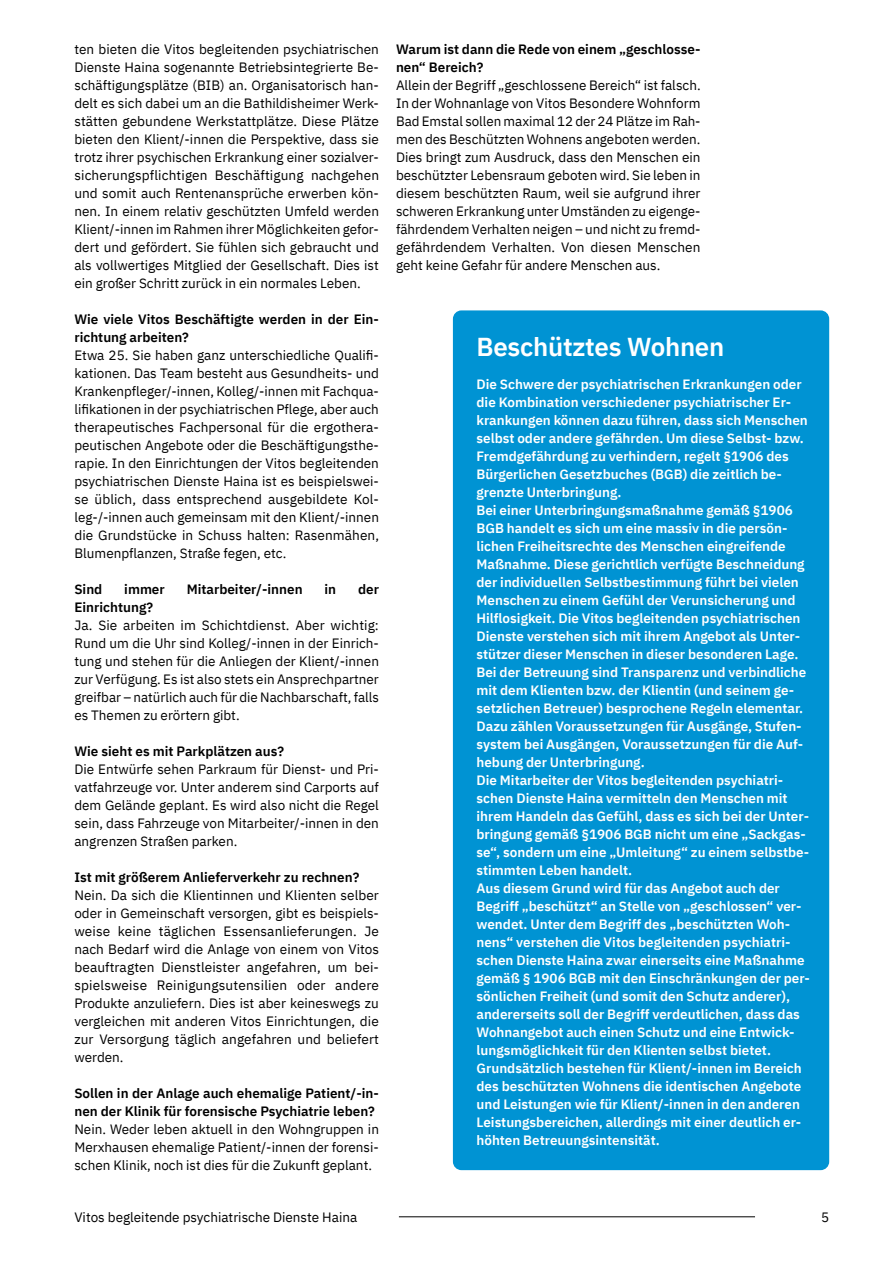
<style>
.page{position:relative;width:893px;height:1263px;background:#fff}
.page>*{position:absolute;margin:0;border:0;box-sizing:border-box;transform-origin:0 0}
.t1{font:600 25.8px "IBM Plex Sans";letter-spacing:-.01em;color:#fff}
.t2{font:13.5px/18px "IBM Plex Sans";color:#000;text-align:justify}
.t3{font:600 13.5px/18px "IBM Plex Sans";color:#fff}
.t4{font:600 13.5px/18px "IBM Plex Sans";color:#000}
</style>
<div class="page">
<div style="left:453px;top:310px;width:376px;height:860px;background:#0093d3;border-radius:9px"></div>
<hr style="left:399px;top:1216px;width:356px;height:1px;background:#000">
<p class="t2" style="left:74px;top:39px;width:306px">ten bieten die Vitos begleitenden psychiatrischen Dienste Haina sogenannte Betriebsintegrierte Be&shy;schäftigungsplätze (BIB) an. Organisatorisch han&shy;delt es sich dabei um an die Bathildisheimer Werk&shy;stätten gebundene Werkstattplätze. Diese Plätze bieten den Klient/-innen die Perspektive, dass sie trotz ihrer psychischen Erkrankung einer sozialver&shy;sicherungspflichtigen Beschäftigung nachgehen und somit auch Rentenansprüche erwerben kön&shy;nen. In einem relativ geschützten Umfeld werden Klient/-innen im Rahmen ihrer Möglichkeiten gefor&shy;dert und gefördert. Sie fühlen sich gebraucht und als vollwertiges Mitglied der Gesellschaft. Dies ist ein großer Schritt zurück in ein normales Leben.</p>
<p class="t4" style="left:74px;top:309px;width:306px">Wie viele Vitos Beschäftigte werden in der Ein&shy;richtung arbeiten?</p>
<p class="t2" style="left:74px;top:345px;width:306px">Etwa 25. Sie haben ganz unterschiedliche Qualifi&shy;kationen. Das Team besteht aus Gesundheits- und Krankenpfleger/-innen, Kolleg/-innen mit Fachqua&shy;lifikationen in der psychiatrischen Pflege, aber auch therapeutisches Fachpersonal für die ergothera&shy;peutischen Angebote oder die Beschäftigungsthe&shy;rapie. In den Einrichtungen der Vitos begleitenden psychiatrischen Dienste Haina ist es beispielswei&shy;se üblich, dass entsprechend ausgebildete Kol&shy;leg-/-innen auch gemeinsam mit den Klient/-innen die Grundstücke in Schuss halten: Rasenmähen, Blumenpflanzen, Straße fegen, etc.</p>
<p class="t4" style="left:74px;top:579px;width:30px">Sind</p>
<p class="t4" style="left:124px;top:579px;width:42px">immer</p>
<p class="t4" style="left:187px;top:579px;width:117px">Mitarbeiter/-innen</p>
<p class="t4" style="left:324px;top:579px;width:13px">in</p>
<p class="t4" style="left:358px;top:579px;width:22px">der</p>
<p class="t4" style="left:74px;top:597px;width:80px">Einrichtung?</p>
<p class="t2" style="left:74px;top:615px;width:306px">Ja. Sie arbeiten im Schichtdienst. Aber wichtig:<br>Rund um die Uhr sind Kolleg/-innen in der Einrich&shy;tung und stehen für die Anliegen der Klient/-innen zur Verfügung. Es ist also stets ein Ansprechpartner greifbar – natürlich auch für die Nachbarschaft, falls es Themen zu erörtern gibt.</p>
<p class="t4" style="left:74px;top:741px;width:211px">Wie sieht es mit Parkplätzen aus?</p>
<p class="t2" style="left:74px;top:759px;width:306px">Die Entwürfe sehen Parkraum für Dienst- und Pri&shy;vatfahrzeuge vor. Unter anderem sind Carports auf dem Gelände geplant. Es wird also nicht die Regel sein, dass Fahrzeuge von Mitarbeiter/-innen in den angrenzen Straßen parken.</p>
<p class="t4" style="left:74px;top:867px;width:286px">Ist mit größerem Anlieferverkehr zu rechnen?</p>
<p class="t2" style="left:74px;top:885px;width:306px">Nein. Da sich die Klientinnen und Klienten selber oder in Gemeinschaft versorgen, gibt es beispiels&shy;weise keine täglichen Essensanlieferungen. Je nach Bedarf wird die Anlage von einem von Vitos beauftragten Dienstleister angefahren, um bei&shy;spielsweise Reinigungsutensilien oder andere Produkte anzuliefern. Dies ist aber keineswegs zu vergleichen mit anderen Vitos Einrichtungen, die zur Versorgung täglich angefahren und beliefert werden.</p>
<p class="t4" style="left:74px;top:1083px;width:306px">Sollen in der Anlage auch ehemalige Patient/-in&shy;nen der Klinik für forensische Psychiatrie leben?</p>
<p class="t2" style="left:74px;top:1119px;width:306px">Nein. Weder leben aktuell in den Wohngruppen in Merxhausen ehemalige Patient/-innen der forensi&shy;schen Klinik, noch ist dies für die Zukunft geplant.</p>
<p class="t4" style="left:396px;top:39px;width:306px">Warum ist dann die Rede von einem „geschlosse&shy;nen“ Bereich?</p>
<p class="t2" style="left:396px;top:75px;width:306px">Allein der Begriff „geschlossene Bereich“ ist falsch.<br>In der Wohnanlage von Vitos Besondere Wohnform Bad Emstal sollen maximal 12 der 24 Plätze im Rah&shy;men des Beschützten Wohnens angeboten werden.<br>Dies bringt zum Ausdruck, dass den Menschen ein beschützter Lebensraum geboten wird. Sie leben in diesem beschützten Raum, weil sie aufgrund ihrer schweren Erkrankung unter Umständen zu eigenge&shy;fährdendem Verhalten neigen – und nicht zu fremd&shy;gefährdendem Verhalten. Von diesen Menschen geht keine Gefahr für andere Menschen aus.</p>
<h1 class="t1" style="left:476px;top:327px;width:249px">Beschütztes Wohnen</h1>
<p class="t3" style="left:476px;top:374px;width:335px">Die Schwere der psychiatrischen Erkrankungen oder die Kombination verschiedener psychiatrischer Er&shy;krankungen können dazu führen, dass sich Menschen selbst oder andere gefährden. Um diese Selbst- bzw.<br>Fremdgefährdung zu verhindern, regelt §1906 des Bürgerlichen Gesetzbuches (BGB) die zeitlich be&shy;grenzte Unterbringung.<br>Bei einer Unterbringungsmaßnahme gemäß §1906<br>BGB handelt es sich um eine massiv in die persön&shy;lichen Freiheitsrechte des Menschen eingreifende Maßnahme. Diese gerichtlich verfügte Beschneidung der individuellen Selbstbestimmung führt bei vielen Menschen zu einem Gefühl der Verunsicherung und Hilflosigkeit. Die Vitos begleitenden psychiatrischen Dienste verstehen sich mit ihrem Angebot als Unter&shy;stützer dieser Menschen in dieser besonderen Lage.<br>Bei der Betreuung sind Transparenz und verbindliche mit dem Klienten bzw. der Klientin (und seinem ge&shy;setzlichen Betreuer) besprochene Regeln elementar.<br>Dazu zählen Voraussetzungen für Ausgänge, Stufen&shy;system bei Ausgängen, Voraussetzungen für die Auf&shy;hebung der Unterbringung.<br>Die Mitarbeiter der Vitos begleitenden psychiatri&shy;schen Dienste Haina vermitteln den Menschen mit ihrem Handeln das Gefühl, dass es sich bei der Unter&shy;bringung gemäß §1906 BGB nicht um eine „Sackgas&shy;se“, sondern um eine „Umleitung“ zu einem selbstbe&shy;stimmten Leben handelt.<br>Aus diesem Grund wird für das Angebot auch der Begriff „beschützt“ an Stelle von „geschlossen“ ver&shy;wendet. Unter dem Begriff des „beschützten Woh&shy;nens“ verstehen die Vitos begleitenden psychiatri&shy;schen Dienste Haina zwar einerseits eine Maßnahme gemäß § 1906 BGB mit den Einschränkungen der per&shy;sönlichen Freiheit (und somit den Schutz anderer), andererseits soll der Begriff verdeutlichen, dass das Wohnangebot auch einen Schutz und eine Entwick&shy;lungsmöglichkeit für den Klienten selbst bietet.<br>Grundsätzlich bestehen für Klient/-innen im Bereich des beschützten Wohnens die identischen Angebote und Leistungen wie für Klient/-innen in den anderen Leistungsbereichen, allerdings mit einer deutlich er&shy;höhten Betreuungsintensität.</p>
<p class="t2" style="left:74px;top:1207px;width:284px">Vitos begleitende psychiatrische Dienste Haina</p>
<p class="t2" style="left:821px;top:1207px;width:10px">5</p>
</div>
